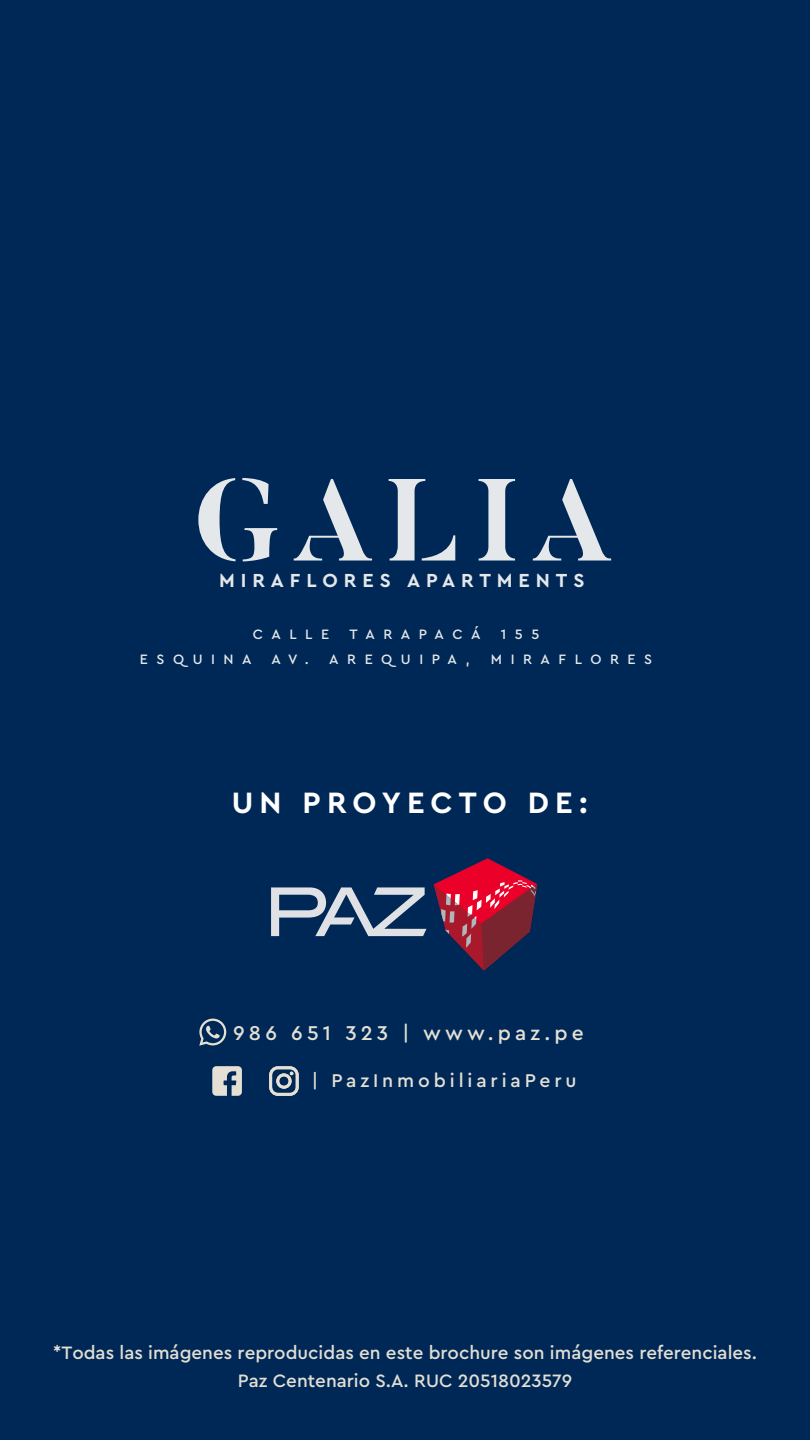
<style>
.page{position:relative;width:810px;height:1440px;background:#002856}
.page>*{position:absolute;margin:0;border:0;box-sizing:border-box;transform-origin:0 0}
.t1{font:700 30.83px "Cera Pro";letter-spacing:.2em;color:#fff}
.t2{font:500 20.92px "Cera Pro";letter-spacing:.2em;color:#e4e0d4}
.t3{font:700 19.8px "Cera Pro";letter-spacing:.3em;color:#e5e8ea}
.t4{font:500 19.35px "Cera Pro";letter-spacing:.2em;color:#e4e0d4}
.t5{font:500 18.75px/28.2px "Cera Pro";color:#e2ded4;text-align:center}
.t6{font:500 14.25px "Cera Pro";letter-spacing:.6em;color:#e5e8ea}
</style>
<div class="page">
<svg style="left:198px;top:478px;width:79px;height:83px"></svg>
<svg style="left:294px;top:479px;width:78px;height:82px"></svg>
<svg style="left:389px;top:479px;width:66px;height:82px"></svg>
<svg style="left:479px;top:479px;width:36px;height:82px"></svg>
<svg style="left:533px;top:479px;width:78px;height:82px"></svg>
<svg style="left:271px;top:887px;width:155px;height:49px"></svg>
<svg style="left:434px;top:858px;width:103px;height:113px"></svg>
<svg style="left:199px;top:1019px;width:27px;height:27px"></svg>
<svg style="left:212px;top:1066px;width:30px;height:30px"></svg>
<svg style="left:269px;top:1066px;width:30px;height:30px"></svg>
<p class="t3" style="left:219px;top:568px;width:367px">MIRAFLORES APARTMENTS</p>
<p class="t6" style="left:253px;top:624px;width:78px">CALLE</p>
<p class="t6" style="left:350px;top:624px;width:132px">TARAPACÁ</p>
<p class="t6" style="left:501px;top:624px;width:40px">155</p>
<p class="t6" style="left:140px;top:650px;width:113px">ESQUINA</p>
<p class="t6" style="left:271px;top:650px;width:200px">AV. AREQUIPA,</p>
<p class="t6" style="left:491px;top:650px;width:163px">MIRAFLORES</p>
<h1 class="t1" style="left:232px;top:782px;width:357px">UN PROYECTO DE:</h1>
<p class="t2" style="left:233px;top:1019px;width:352px">986 651 323 | www.paz.pe</p>
<p class="t4" style="left:312px;top:1068px;width:266px">| PazInmobiliariaPeru</p>
<p class="t5" style="left:53px;top:1338px;width:705px">*Todas las imágenes reproducidas en este brochure son imágenes referenciales.<br>Paz Centenario S.A. RUC 20518023579</p>
</div>
